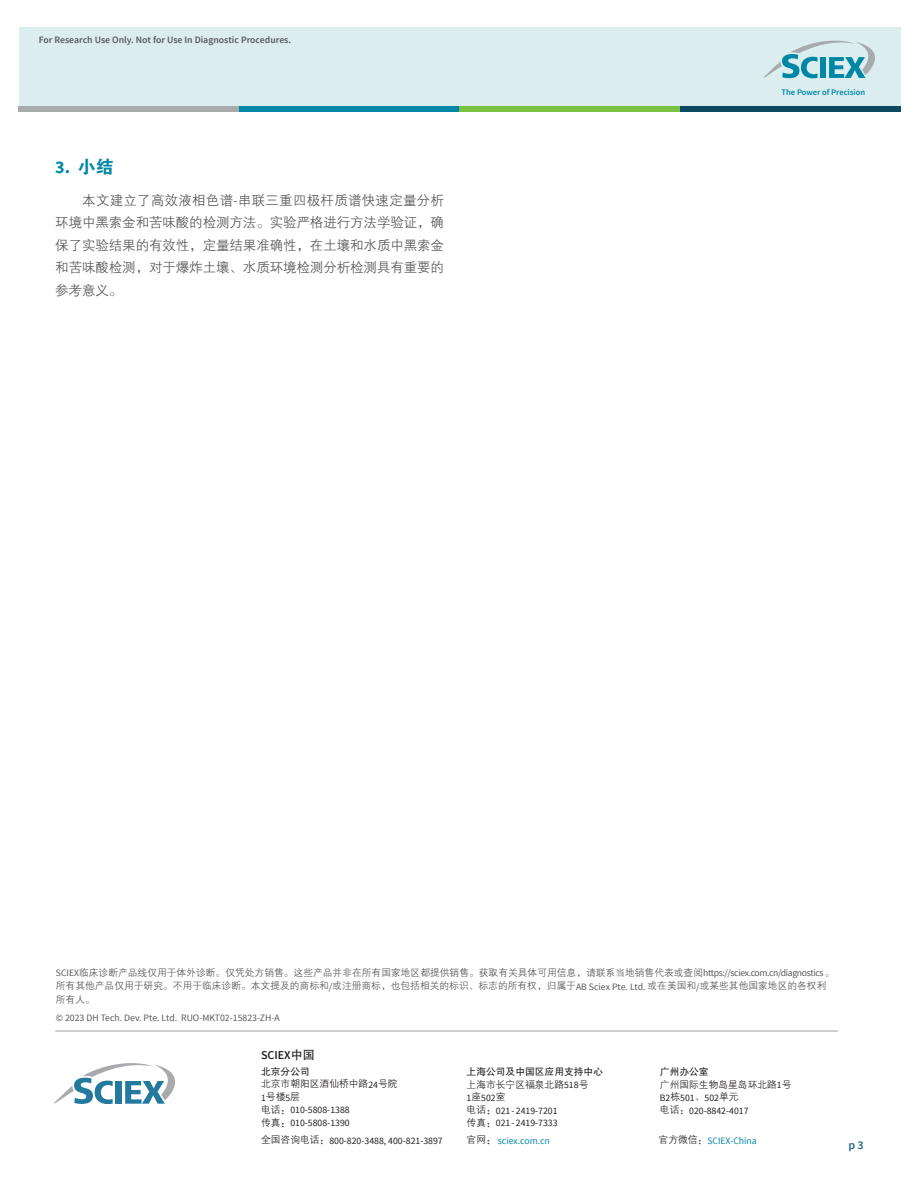
<style>
.page{position:relative;width:918px;height:1188px;background:#fff}
.page>*{position:absolute;margin:0;border:0;box-sizing:border-box;transform-origin:0 0}
.t1{font:700 18px "Source Sans Pro";color:#0087a6}
.t2{font:13.5px/22.5px "FZZDXK GBK1 0";letter-spacing:-.005em;color:#57585a;text-align:justify}
.t3{font:600 12px "Source Sans Pro";color:#231f20}
.t4{font:600 12px "Source Sans Pro";color:#266983}
.t5{font:9.75px/13.5px "FZZDXK GBK1 0";color:#57585a}
.t6{font:9.75px/12.8px "Source Sans Pro";color:#231f20}
.t7{font:600 9.75px "Source Sans Pro";color:#575a5c}
.t8{font:9.75px/12.8px "FZZDXK GBK1 0";color:#231f20}
.t9{font:9.75px "Source Sans Pro";color:#57585a}
.t10{font:9.75px "Source Sans Pro";color:#0087a6}
.t11{font:9.75px "FZHTK GBK1 0";color:#231f20}
.t12{font:600 8.55px "Source Sans Pro";color:#0087a6}
.s1{font-family:"FZDHTK GBK1 0";font-weight:400}
.s2{font-family:"Source Sans Pro"}
.s3{font-family:"FZHTK GBK1 0";font-weight:400}
.s4{font-family:"FZZDXK GBK1 0"}
.s5{font-family:"FZZDXK GBK1 0";color:#231f20}
</style>
<div class="page">
<div style="left:19px;top:27px;width:881px;height:84px;background:#dbedef"></div>
<div style="left:19px;top:106px;width:220px;height:5px;background:#a8abac"></div>
<div style="left:239px;top:106px;width:220px;height:5px;background:#0087a6"></div>
<div style="left:459px;top:106px;width:221px;height:5px;background:#79c142"></div>
<div style="left:680px;top:106px;width:220px;height:5px;background:#0c4a63"></div>
<svg style="left:763px;top:41px;width:112px;height:37px"></svg>
<hr style="left:55px;top:1031px;width:783px;height:1px;background:#bebfc2">
<svg style="left:53px;top:1063px;width:122px;height:41px"></svg>
<p class="t7" style="left:39px;top:33px;width:254px">For Research Use Only. Not for Use In Diagnostic Procedures.</p>
<h1 class="t1" style="left:55px;top:155px;width:60px">3. <span class="s1">小结</span></h1>
<h2 class="t2" style="left:55px;top:189px;width:390px;text-indent:27px">本文建立了高效液相色谱<span class="s2">-</span>串联三重四极杆质谱快速定量分析环境中黑索金和苦味酸的检测方法。实验严格进行方法学验证，确保了实验结果的有效性，定量结果准确性，在土壤和水质中黑索金和苦味酸检测，对于爆炸土壤、水质环境检测分析检测具有重要的参考意义。</h2>
<p class="t12" style="left:782px;top:86px;width:85px">The Power of Precision</p>
<p class="t5" style="left:56px;top:966px;width:780px"><span class="s2">SCIEX</span>临床诊断产品线仅用于体外诊断。仅凭处方销售。这些产品并非在所有国家地区都提供销售。获取有关具体可用信息，请联系当地销售代表或查阅<span class="s2">https://sciex.com.cn/diagnostics</span> 。所有其他产品仅用于研究。不用于临床诊断。本文提及的商标和<span class="s2">/</span>或注册商标，也包括相关的标识、标志的所有权，归属于<span class="s2">AB Sciex Pte. Ltd.</span> 或在美国和<span class="s2">/</span>或某些其他国家地区的各权利所有人。</p>
<p class="t9" style="left:56px;top:1012px;width:225px">© 2023 DH Tech. Dev. Pte. Ltd. RUO-MKT02-15823-ZH-A</p>
<p class="t3" style="left:261px;top:1048px;width:55px">SCIEX<span class="s3">中国</span></p>
<p class="t11" style="left:261px;top:1066px;width:50px">北京分公司</p>
<p class="t8" style="left:261px;top:1078px;width:138px">北京市朝阳区酒仙桥中路<span class="s2">24</span>号院<br><span class="s2">1</span>号楼<span class="s2">5</span>层</p>
<p class="t6" style="left:261px;top:1104px;width:90px"><span class="s4">电话：</span>010-5808-1388<span class="s4">传真：</span>010-5808-1390</p>
<p class="t11" style="left:467px;top:1066px;width:138px">上海公司及中国区应用支持中心</p>
<p class="t8" style="left:467px;top:1078px;width:123px">上海市长宁区福泉北路<span class="s2">518</span>号</p>
<p class="t6" style="left:467px;top:1091px;width:93px">1<span class="s4">座</span>502<span class="s4">室<br>电话：</span>021 - 2419-7201<span class="s4">传真：</span>021 - 2419-7333</p>
<p class="t11" style="left:660px;top:1066px;width:50px">广州办公室</p>
<p class="t8" style="left:660px;top:1078px;width:133px">广州国际生物岛星岛环北路<span class="s2">1</span>号</p>
<p class="t6" style="left:660px;top:1091px;width:90px">B2<span class="s4">栋</span>501<span class="s4">、</span>502<span class="s4">单元电话：</span>020-8842-4017</p>
<p class="t6" style="left:261px;top:1134px;width:183px"><span class="s4">全国咨询电话：</span>800-820-3488, 400-821-3897</p>
<p class="t10" style="left:467px;top:1134px;width:85px"><span class="s5">官网：</span> sciex.com.cn</p>
<p class="t10" style="left:659px;top:1134px;width:100px"><span class="s5">官方微信：</span>SCIEX-China</p>
<p class="t4" style="left:848px;top:1137px;width:17px">p 3</p>
</div>
